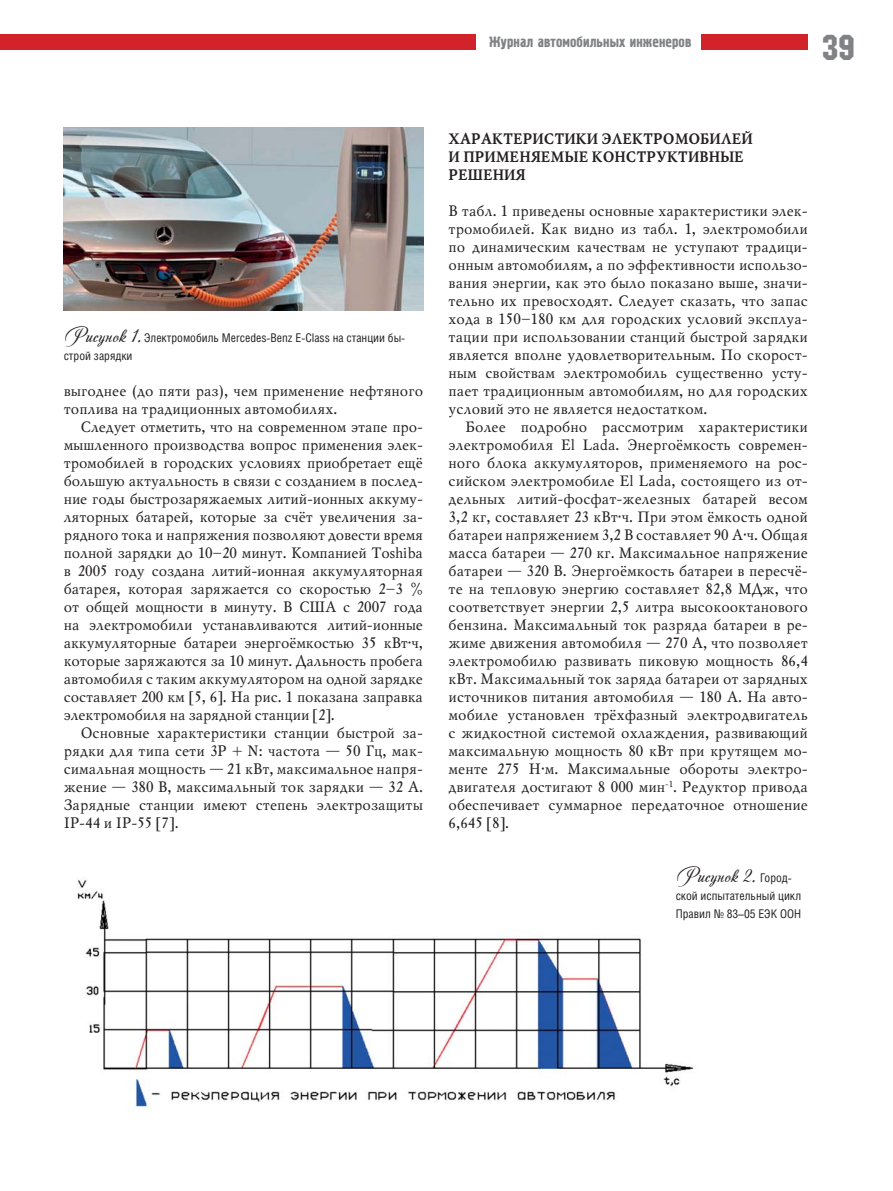
<style>
.page{position:relative;width:893px;height:1191px;background:#fff}
.page>*{position:absolute;margin:0;border:0;box-sizing:border-box;transform-origin:0 0}
.t1{font:36px "Machine C";color:#808285}
.t2{font:21px "Andantinoscript";color:#231f20}
.t3{font:15px/18px "Mysl C";color:#231f20;text-align:justify}
.t4{font:700 15px/18px "Mysl C";color:#231f20}
.t5{font:15px "Pollock 1 C";color:#808285}
.t6{font:12px/18px "Helios Cond C";color:#231f20}
.s1{font-family:"Andantinoscript";font-size:21px}
.s2{font-family:"Helios Cond C";font-size:12px}
</style>
<div class="page">
<div style="left:0;top:34px;width:475px;height:16px;background:#d2232a"></div>
<div style="left:702px;top:34px;width:106px;height:16px;background:#d2232a"></div>
<img style="left:77px;top:880px;width:617px;height:228px">
<img style="left:64px;top:128px;width:359px;height:182px">
<p class="t5" style="left:489px;top:36px;width:204px">Журнал автомобильных инженеров</p>
<h1 class="t1" style="left:822px;top:27px;width:34px">39</h1>
<p class="t6" style="left:64px;top:330px;width:343px"><span class="s1">Рисунок 1.</span> Электромобиль Mercedes-Benz E-Class на станции бы&shy;строй зарядки</p>
<p class="t3" style="left:64px;top:383px;width:361px">выгоднее (до пяти раз), чем применение нефтяного топлива на традиционных автомобилях.</p>
<p class="t3" style="left:64px;top:419px;width:361px;text-indent:17px">Следует отметить, что на современном этапе про&shy;мышленного производства вопрос применения элек&shy;тромобилей в городских условиях приобретает ещё большую актуальность в связи с созданием в послед&shy;ние годы быстрозаряжаемых литий-ионных аккуму&shy;ляторных батарей, которые за счёт увеличения за&shy;рядного тока и напряжения позволяют довести время полной зарядки до 10–20 минут. Компанией Toshiba в 2005 году создана литий-ионная аккумуляторная батарея, которая заряжается со скоростью 2–3 % от общей мощности в минуту. В США с 2007 года на электромобили устанавливаются литий-ионные аккумуляторные батареи энергоёмкостью 35 кВт·ч, которые заряжаются за 10 минут. Дальность пробега автомобиля с таким аккумулятором на одной зарядке составляет 200 км [5, 6]. На рис. 1 показана заправка электромобиля на зарядной станции [2].</p>
<p class="t3" style="left:64px;top:725px;width:361px;text-indent:17px">Основные характеристики станции быстрой за&shy;рядки для типа сети 3Р + N: частота — 50 Гц, мак&shy;симальная мощность — 21 кВт, максимальное напря&shy;жение — 380 В, максимальный ток зарядки — 32 А.<br>Зарядные станции имеют степень электрозащиты IP-44 и IP-55 [7].</p>
<p class="t4" style="left:449px;top:131px;width:306px">ХАРАКТЕРИСТИКИ ЭЛЕКТРОМОБИЛЕЙ<br>И ПРИМЕНЯЕМЫЕ КОНСТРУКТИВНЫЕ<br>РЕШЕНИЯ</p>
<p class="t3" style="left:449px;top:203px;width:361px">В табл. 1 приведены основные характеристики элек&shy;тромобилей. Как видно из табл. 1, электромобили по динамическим качествам не уступают традици&shy;онным автомобилям, а по эффективности использо&shy;вания энергии, как это было показано выше, значи&shy;тельно их превосходят. Следует сказать, что запас хода в 150–180 км для городских условий эксплуа&shy;тации при использовании станций быстрой зарядки является вполне удовлетворительным. По скорост&shy;ным свойствам электромобиль существенно усту&shy;пает традиционным автомобилям, но для городских условий это не является недостатком.</p>
<p class="t3" style="left:449px;top:419px;width:361px;text-indent:17px">Более подробно рассмотрим характеристики электромобиля El Lada. Энергоёмкость современ&shy;ного блока аккумуляторов, применяемого на рос&shy;сийском электромобиле El Lada, состоящего из от&shy;дельных литий-фосфат-железных батарей весом 3,2 кг, составляет 23 кВт·ч. При этом ёмкость одной батареи напряжением 3,2 В составляет 90 А·ч. Общая масса батареи — 270 кг. Максимальное напряжение батареи — 320 В. Энергоёмкость батареи в пересчё&shy;те на тепловую энергию составляет 82,8 МДж, что соответствует энергии 2,5 литра высокооктанового бензина. Максимальный ток разряда батареи в ре&shy;жиме движения автомобиля — 270 А, что позволяет электромобилю развивать пиковую мощность 86,4 кВт. Максимальный ток заряда батареи от зарядных источников питания автомобиля — 180 А. На авто&shy;мобиле установлен трёхфазный электродвигатель с жидкостной системой охлаждения, развивающий максимальную мощность 80 кВт при крутящем мо&shy;менте 275 Н·м. Максимальные обороты электро&shy;двигателя достигают 8 000 мин<sup>-1</sup>. Редуктор привода обеспечивает суммарное передаточное отношение 6,645 [8].</p>
<h2 class="t2" style="left:676px;top:862px;width:118px">Рисунок 2. <span class="s2">Город-</span></h2>
<p class="t6" style="left:676px;top:888px;width:127px">ской испытательный цикл<br>Правил № 83–05 ЕЭК ООН</p>
</div>
